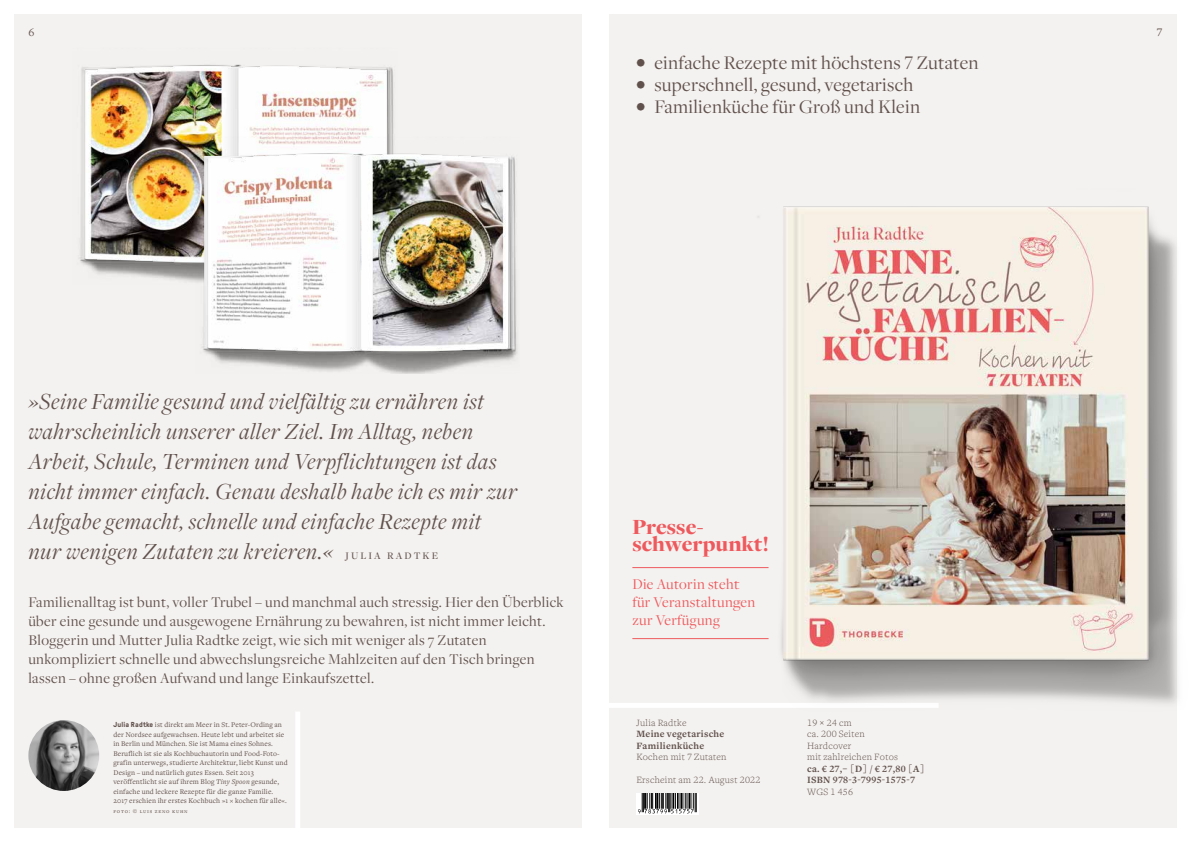
<style>
.page{position:relative;width:1191px;height:842px;background:#fff}
.page>*{position:absolute;margin:0;border:0;box-sizing:border-box;transform-origin:0 0}
.t1{font:italic 24px/30px "Freight Disp Pro";letter-spacing:.025em;color:#61514c}
.t2{font:900 22.5px/17px "Freight Disp Pro";letter-spacing:.005em;color:#ee595d}
.t3{font:20px "Freight Disp Pro";letter-spacing:.015em;color:#61514c}
.t4{font:15.5px/19px "Freight Disp Pro";letter-spacing:.025em;color:#61514c}
.t5{font:15.5px/18px "Freight Disp Pro";letter-spacing:.025em;color:#ee595d}
.t6{font:12px "Freight Text Pro";color:#61514c}
.t7{font:300 10px/11.5px "Freight Text Pro";letter-spacing:.025em;color:#61514c}
.t8{font:700 10px/11.5px "Freight Text Pro";letter-spacing:.025em;color:#61514c}
.t9{font:7.5px/9.5px "Freight Text Pro";letter-spacing:.015em;color:#61514c}
.t10{font:6px "Freight Text Pro";letter-spacing:.125em;color:#61514c}
.s1{font-style:normal;font-size:14px}
.s2{font-family:"GT Pressura";font-weight:700;font-size:7.2px}
.s3{font-style:italic}
</style>
<div class="page">
<div style="left:609px;top:14px;width:567px;height:814px;background:#f4f2f0"></div>
<div style="left:14px;top:14px;width:567px;height:814px;background:#f4f2f0"></div>
<hr style="left:632px;top:567px;width:136px;height:1px;background:#ee595d">
<hr style="left:632px;top:638px;width:136px;height:1px;background:#ee595d">
<img style="left:28px;top:720px;width:71px;height:71px;border-radius:35px">
<div style="left:605px;top:703px;width:333px;height:5px;background:#fff"></div>
<div style="left:636px;top:793px;width:63px;height:21px;background:#fff"></div>
<svg style="left:638px;top:793px;width:59px;height:20px"></svg>
<div style="left:295px;top:711px;width:5px;height:121px;background:#fff"></div>
<img style="left:738px;top:188px;width:440px;height:540px">
<img style="left:748px;top:193px;width:417px;height:506px">
<img style="left:79px;top:64px;width:315px;height:218px">
<img style="left:196px;top:126px;width:198px;height:21px">
<img style="left:196px;top:147px;width:322px;height:226px">
<h3 class="t6" style="left:28px;top:24px;width:7px">6</h3>
<h3 class="t6" style="left:1156px;top:24px;width:7px">7</h3>
<h3 class="t3" style="left:636px;top:50px;width:344px">• einfache Rezepte mit höchstens 7 Zutaten</h3>
<h3 class="t3" style="left:636px;top:72px;width:278px">• superschnell, gesund, vegetarisch</h3>
<h3 class="t3" style="left:636px;top:94px;width:285px">• Familienküche für Groß und Klein</h3>
<p class="t1" style="left:28px;top:385px;width:490px">»Seine Familie gesund und vielfältig zu ernähren ist wahrscheinlich unserer aller Ziel. Im Alltag, neben Arbeit, Schule, Terminen und Verpflichtungen ist das nicht immer einfach. Genau deshalb habe ich es mir zur Aufgabe gemacht, schnelle und einfache Rezepte mit nur wenigen Zutaten zu kreieren.« <span class="s1">julia radtke</span></p>
<p class="t4" style="left:28px;top:592px;width:537px">Familienalltag ist bunt, voller Trubel – und manchmal auch stressig. Hier den Überblick über eine gesunde und ausgewogene Ernährung zu bewahren, ist nicht immer leicht.<br>Bloggerin und Mutter Julia Radtke zeigt, wie sich mit weniger als 7 Zutaten unkompliziert schnelle und abwechslungsreiche Mahlzeiten auf den Tisch bringen lassen – ohne großen Aufwand und lange Einkaufszettel.</p>
<p class="t9" style="left:113px;top:720px;width:176px"><span class="s2">Julia Radtke</span> ist direkt am Meer in St. Peter-Ording an der Nordsee aufgewachsen. Heute lebt und arbeitet sie in Berlin und München. Sie ist Mama eines Sohnes.<br>Beruflich ist sie als Kochbuchautorin und Food-Foto&shy;grafin unterwegs, studierte Architektur, liebt Kunst und Design – und natürlich gutes Essen. Seit 2013 veröffentlicht sie auf ihrem Blog <span class="s3">Tiny Spoon</span> gesunde, einfache und leckere Rezepte für die ganze Familie.<br>2017 erschien ihr erstes Kochbuch »1 × kochen für alle«.</p>
<p class="t10" style="left:113px;top:807px;width:76px">foto: © Luis Zeno Kuhn</p>
<h2 class="t2" style="left:632px;top:518px;width:138px">Presse&shy;schwerpunkt!</h2>
<h3 class="t5" style="left:632px;top:574px;width:124px">Die Autorin steht für Veranstaltungen zur Verfügung</h3>
<h3 class="t7" style="left:636px;top:717px;width:52px">Julia Radtke</h3>
<h3 class="t8" style="left:636px;top:728px;width:89px">Meine vegetarische<br>Familienküche</h3>
<h3 class="t7" style="left:636px;top:751px;width:92px">Kochen mit 7 Zutaten</h3>
<h3 class="t7" style="left:636px;top:774px;width:126px">Erscheint am 22. August 2022</h3>
<h3 class="t7" style="left:807px;top:717px;width:92px">19 × 24 cm<br>ca. 200 Seiten<br>Hardcover<br>mit zahlreichen Fotos</h3>
<h3 class="t8" style="left:807px;top:763px;width:119px">ca. € 27,– [D] / € 27,80 [A]<br>ISBN 978-3-7995-1575-7</h3>
<h3 class="t7" style="left:807px;top:786px;width:48px">WGS 1 456</h3>
</div>
